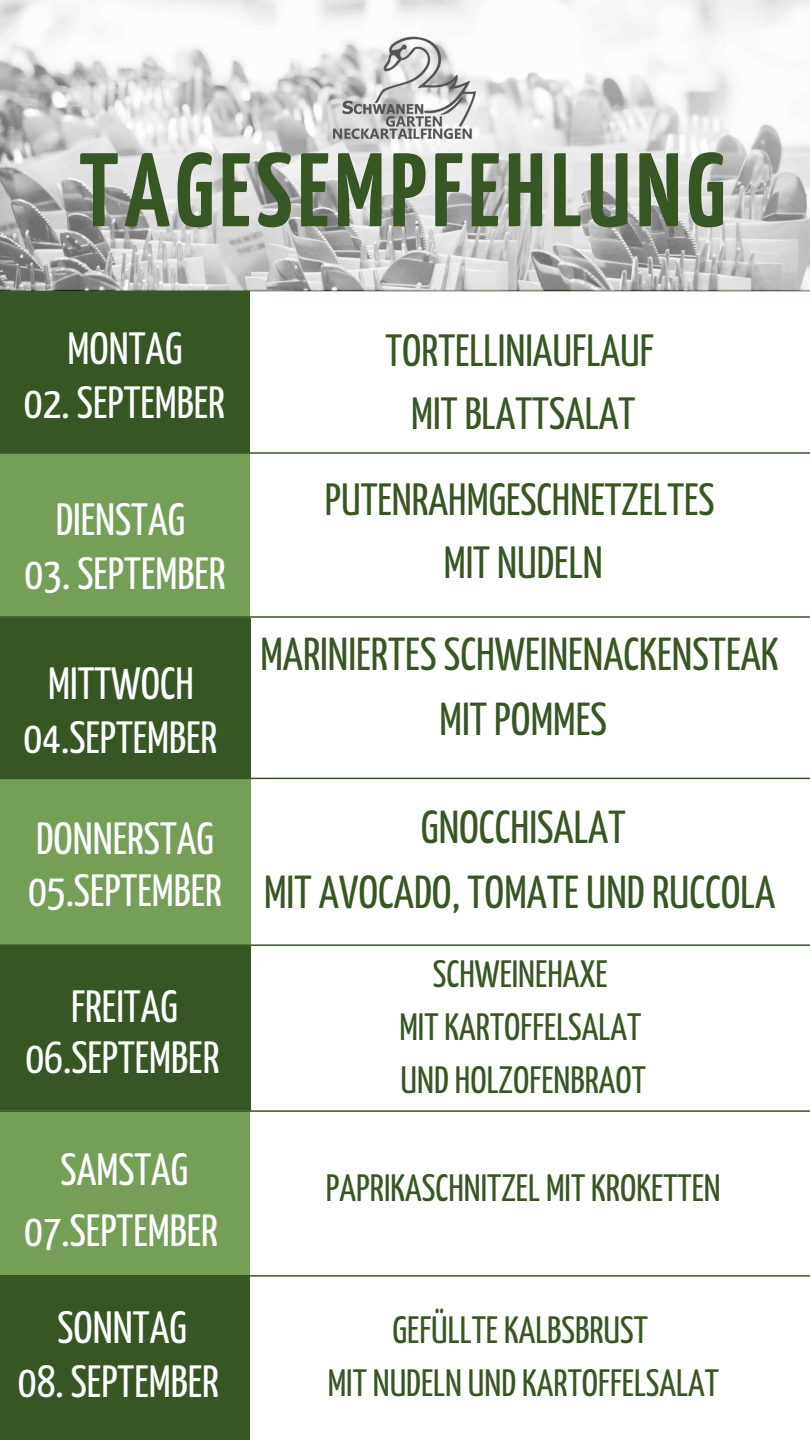
<style>
.page{position:relative;width:810px;height:1440px;background:#fff}
.page>*{position:absolute;margin:0;border:0;box-sizing:border-box;transform-origin:0 0}
.t1{font:700 104.4px "Yanone Kaffeesatz";letter-spacing:.055em;color:#385623}
.t2{font:46.1px/64.5px "Yanone Kaffeesatz";color:#385623;text-align:center}
.t3{font:45px "Yanone Kaffeesatz";color:#fff}
.t4{font:45px/63px "Yanone Kaffeesatz";color:#385623;text-align:center}
.t5{font:38px "Yanone Kaffeesatz";color:#385623}
</style>
<div class="page">
<div style="left:0;top:453px;width:250px;height:165px;background:#759f57"></div>
<div style="left:0;top:618px;width:250px;height:160px;background:#385623"></div>
<div style="left:0;top:291px;width:250px;height:162px;background:#385623"></div>
<div style="left:0;top:779px;width:251px;height:167px;background:#759f57"></div>
<div style="left:0;top:946px;width:251px;height:164px;background:#385623"></div>
<div style="left:0;top:1110px;width:250px;height:165px;background:#759f57"></div>
<div style="left:0;top:1275px;width:250px;height:165px;background:#385623"></div>
<hr style="left:0;top:452px;width:810px;height:2px;background:#385623">
<hr style="left:0;top:616px;width:810px;height:2px;background:#385623">
<hr style="left:0;top:778px;width:810px;height:1px;background:#385623">
<hr style="left:0;top:944px;width:810px;height:2px;background:#385623">
<hr style="left:0;top:1110px;width:810px;height:2px;background:#385623">
<hr style="left:0;top:1275px;width:810px;height:2px;background:#385623">
<img style="left:0;top:0;width:810px;height:291px">
<img style="left:334px;top:36px;width:142px;height:102px">
<h2 class="t1" style="left:79px;top:150px;width:648px">TAGESEMPFEHLUNG</h2>
<p class="t3" style="left:67px;top:331px;width:117px">MONTAG</p>
<h2 class="t3" style="left:24px;top:385px;width:203px">02. SEPTEMBER</h2>
<p class="t3" style="left:56px;top:502px;width:131px">DIENSTAG</p>
<h2 class="t3" style="left:25px;top:556px;width:203px">03. SEPTEMBER</h2>
<h1 class="t3" style="left:48px;top:666px;width:147px">MITTWOCH</h1>
<h2 class="t3" style="left:23px;top:720px;width:195px">04.SEPTEMBER</h2>
<h2 class="t3" style="left:36px;top:820px;width:179px">DONNERSTAG</h2>
<h2 class="t3" style="left:28px;top:873px;width:195px">05.SEPTEMBER</h2>
<h2 class="t3" style="left:71px;top:989px;width:108px">FREITAG</h2>
<h2 class="t3" style="left:26px;top:1040px;width:195px">06.SEPTEMBER</h2>
<h2 class="t3" style="left:61px;top:1152px;width:129px">SAMSTAG</h2>
<h2 class="t3" style="left:24px;top:1213px;width:195px">07.SEPTEMBER</h2>
<h2 class="t3" style="left:58px;top:1310px;width:131px">SONNTAG</h2>
<h2 class="t3" style="left:18px;top:1364px;width:203px">08. SEPTEMBER</h2>
<h2 class="t4" style="left:386px;top:322px;width:270px">TORTELLINIAUFLAUF<br>MIT BLATTSALAT</h2>
<p class="t4" style="left:325px;top:472px;width:391px">PUTENRAHMGESCHNETZELTES<br>MIT NUDELN</p>
<p class="t2" style="left:260px;top:626px;width:520px">MARINIERTES SCHWEINENACKENSTEAK<br>MIT POMMES</p>
<p class="t2" style="left:264px;top:799px;width:513px">GNOCCHISALAT<br>MIT AVOCADO, TOMATE UND RUCCOLA</p>
<h2 class="t5" style="left:433px;top:959px;width:176px">SCHWEINEHAXE</h2>
<h2 class="t5" style="left:399px;top:1012px;width:243px">MIT KARTOFFELSALAT</h2>
<p class="t5" style="left:401px;top:1066px;width:247px">UND HOLZOFENBRAOT</p>
<h2 class="t5" style="left:326px;top:1173px;width:396px">PAPRIKASCHNITZEL MIT KROKETTEN</h2>
<h2 class="t5" style="left:393px;top:1315px;width:257px">GEFÜLLTE KALBSBRUST</h2>
<p class="t5" style="left:328px;top:1368px;width:393px">MIT NUDELN UND KARTOFFELSALAT</p>
</div>
